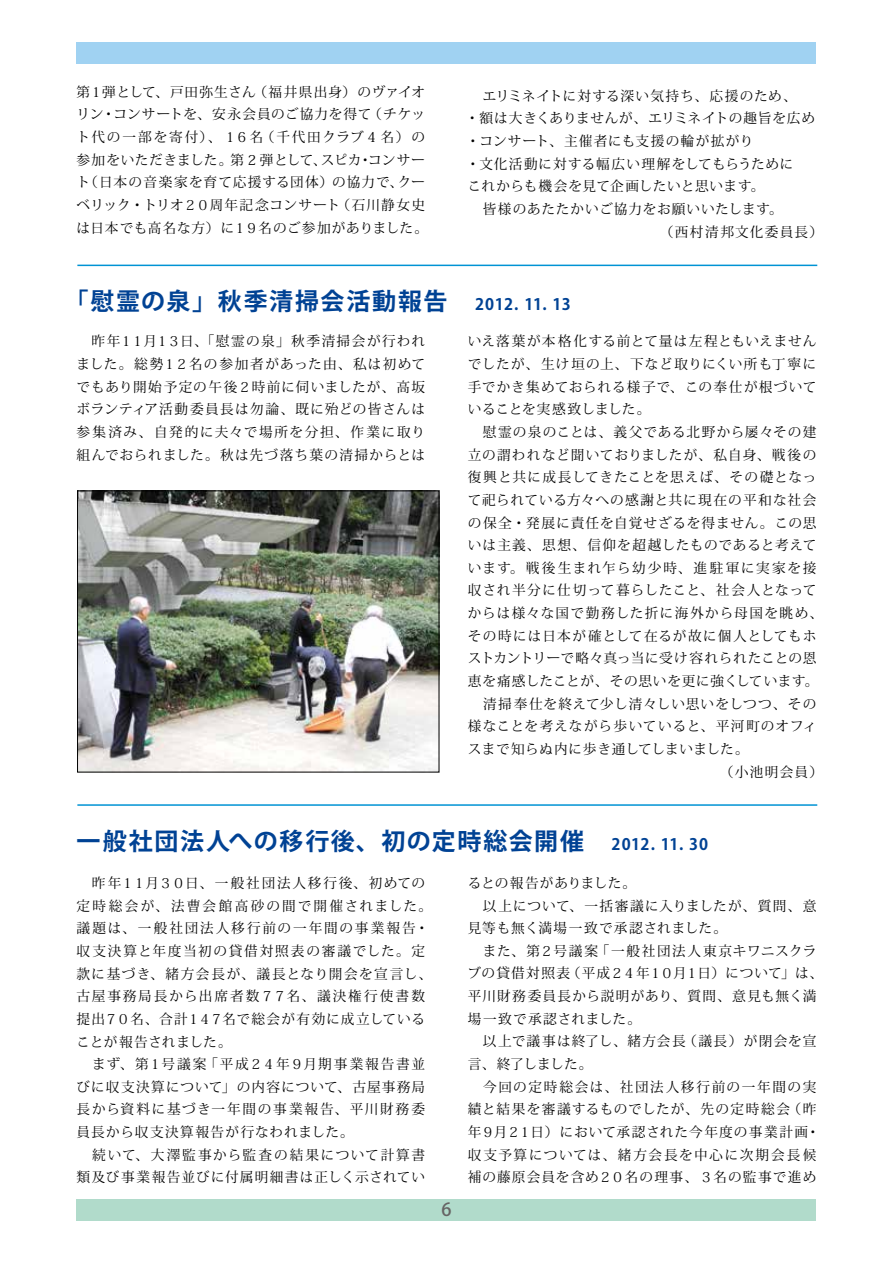
<style>
.page{position:relative;width:893px;height:1263px;background:#fff}
.page>*{position:absolute;margin:0;border:0;box-sizing:border-box;transform-origin:0 0}
.t1{font:700 24px "Koz Go Pro";letter-spacing:.065em;color:#004294}
.t2{font:500 18px "Koz Go Pro";color:#666464}
.t3{font:13.65px/22.6px "Koz Min Pro";letter-spacing:.075em;color:#000;text-align:justify}
.t4{font:13.65px/22.6px "Koz Min Pro";letter-spacing:.11em;color:#000}
.t5{font:13.65px/22.6px "Koz Min Pro";letter-spacing:.055em;color:#000}
.t6{font:13.65px "Koz Min Pro";letter-spacing:.035em;color:#000}
.t7{font:13.65px "Koz Min Pro";letter-spacing:.01em;color:#000}
.t8{font:13.65px "Koz Min Pro";letter-spacing:.04em;color:#000}
.t9{font:13.65px "Koz Min Pro";letter-spacing:.045em;color:#000}
.t10{font:13.65px "Koz Min Pro";letter-spacing:.095em;color:#000}
.t11{font:13.65px "Koz Min Pro";letter-spacing:.12em;color:#000}
.t12{font:13.65px "Koz Min Pro";letter-spacing:.005em;color:#000}
.s1{font-size:15.75px}
</style>
<div class="page">
<div style="left:77px;top:43px;width:739px;height:21px;background:#a0d2f2"></div>
<div style="left:77px;top:1199px;width:739px;height:21px;background:#b1dbcb"></div>
<hr style="left:77px;top:804px;width:740px;height:2px;background:#0093d4">
<hr style="left:77px;top:265px;width:740px;height:1px;background:#0093d4">
<img style="left:79px;top:493px;width:358px;height:277px">
<div style="left:77px;top:491px;width:362px;height:281px;border:1px solid #000"></div>
<p class="t5" style="left:77px;top:80px;width:353px">第１弾として、戸田弥生さん（福井県出身）のヴァイオリン・コンサートを、安永会員のご協力を得て（チケット代の一部を寄付）、１６名（千代田クラブ4 名）の参加をいただきました。第 2 弾として、スピカ・コンサート（日本の音楽家を育て応援する団体）の協力で、クーベリック・トリオ２０周年記念コンサート（石川静女史は日本でも高名な方）に１９名のご参加がありました。</p>
<p class="t3" style="left:468px;top:84px;width:330px">　エリミネイトに対する深い気持ち、応援のため、</p>
<p class="t9" style="left:465px;top:109px;width:351px">・額は大きくありませんが、エリミネイトの趣旨を広め</p>
<p class="t3" style="left:466px;top:129px;width:289px">・コンサート、主催者にも支援の輪が拡がり</p>
<p class="t3" style="left:466px;top:152px;width:329px">・文化活動に対する幅広い理解をしてもらうために</p>
<p class="t6" style="left:468px;top:177px;width:298px">これからも機会を見て企画したいと思います。</p>
<p class="t3" style="left:468px;top:197px;width:317px">　皆様のあたたかいご協力をお願いいたします。</p>
<p class="t3" style="left:660px;top:220px;width:165px">（西村清邦文化委員長）</p>
<h1 class="t1" style="left:65px;top:285px;width:508px">「慰霊の泉」秋季清掃会活動報告 <span class="s1">2012. 11. 13</span></h1>
<p class="t3" style="left:77px;top:330px;width:350px">　昨年１１月１３日、「慰霊の泉」秋季清掃会が行われました。総勢１２名の参加者があった由、私は初めてでもあり開始予定の午後２時前に伺いましたが、高坂ボランティア活動委員長は勿論、既に殆どの皆さんは参集済み、自発的に夫々で場所を分担、作業に取り組んでおられました。秋は先づ落ち葉の清掃からとは</p>
<p class="t5" style="left:468px;top:330px;width:350px">いえ落葉が本格化する前とて量は左程ともいえません</p>
<p class="t3" style="left:468px;top:352px;width:350px">でしたが、生け垣の上、下など取りにくい所も丁寧に</p>
<p class="t3" style="left:468px;top:375px;width:350px">手でかき集めておられる様子で、この奉仕が根づいて</p>
<p class="t12" style="left:468px;top:400px;width:184px">いることを実感致しました。</p>
<p class="t3" style="left:468px;top:420px;width:350px">　慰霊の泉のことは、義父である北野から屡々その建</p>
<p class="t3" style="left:468px;top:443px;width:350px">立の謂われなど聞いておりましたが、私自身、戦後の</p>
<p class="t3" style="left:468px;top:465px;width:350px">復興と共に成長してきたことを思えば、その礎となっ</p>
<p class="t3" style="left:468px;top:488px;width:350px">て祀られている方々への感謝と共に現在の平和な社会</p>
<p class="t3" style="left:468px;top:511px;width:350px">の保全・発展に責任を自覚せざるを得ません。この思</p>
<p class="t3" style="left:468px;top:533px;width:350px">いは主義、思想、信仰を超越したものであると考えて</p>
<p class="t11" style="left:468px;top:558px;width:350px">います。戦後生まれ乍ら幼少時、進駐軍に実家を接</p>
<p class="t3" style="left:468px;top:579px;width:350px">収され半分に仕切って暮らしたこと、社会人となって</p>
<p class="t10" style="left:468px;top:603px;width:357px">からは様々な国で勤務した折に海外から母国を眺め、</p>
<p class="t3" style="left:468px;top:624px;width:350px">その時には日本が確として在るが故に個人としてもホ</p>
<p class="t7" style="left:468px;top:649px;width:350px">ストカントリーで略々真っ当に受け容れられたことの恩</p>
<p class="t8" style="left:468px;top:671px;width:352px">恵を痛感したことが、その思いを更に強くしています。</p>
<p class="t3" style="left:468px;top:692px;width:350px">　清掃奉仕を終えて少し清々しい思いをしつつ、その</p>
<p class="t3" style="left:468px;top:714px;width:350px">様なことを考えながら歩いていると、平河町のオフィ</p>
<p class="t6" style="left:468px;top:739px;width:282px">スまで知らぬ内に歩き通してしまいました。</p>
<p class="t3" style="left:720px;top:760px;width:105px">（小池明会員）</p>
<h1 class="t1" style="left:77px;top:825px;width:633px">一般社団法人への移行後、初の定時総会開催 <span class="s1">2012. 11. 30</span></h1>
<p class="t4" style="left:77px;top:871px;width:357px">　昨年１１月３０日、一般社団法人移行後、初めての定時総会が、法曹会館高砂の間で開催されました。議題は、一般社団法人移行前の一年間の事業報告・収支決算と年度当初の貸借対照表の審議でした。定款に基づき、緒方会長が、議長となり開会を宣言し、古屋事務局長から出席者数７７名、議決権行使書数提出７０名、合計１４７名で総会が有効に成立していることが報告されました。<br>　まず、第１号議案「平成２４年９月期事業報告書並びに収支決算について」の内容について、古屋事務局長から資料に基づき一年間の事業報告、平川財務委員長から収支決算報告が行なわれました。<br>　続いて、大澤監事から監査の結果について計算書類及び事業報告並びに付属明細書は正しく示されてい</p>
<h2 class="t2" style="left:441px;top:1198px;width:12px">6</h2>
<p class="t3" style="left:468px;top:871px;width:357px;text-align:left">るとの報告がありました。<br>　以上について、一括審議に入りましたが、質問、意見等も無く満場一致で承認されました。<br>　また、第２号議案「一般社団法人東京キワニスクラブの貸借対照表（平成２４年１０月１日）について」は、平川財務委員長から説明があり、質問、意見も無く満場一致で承認されました。<br>　以上で議事は終了し、緒方会長（議長）が閉会を宣言、終了しました。<br>　今回の定時総会は、社団法人移行前の一年間の実績と結果を審議するものでしたが、先の定時総会（昨年９月２１日）において承認された今年度の事業計画・収支予算については、緒方会長を中心に次期会長候補の藤原会員を含め２０名の理事、３名の監事で進め</p>
</div>
